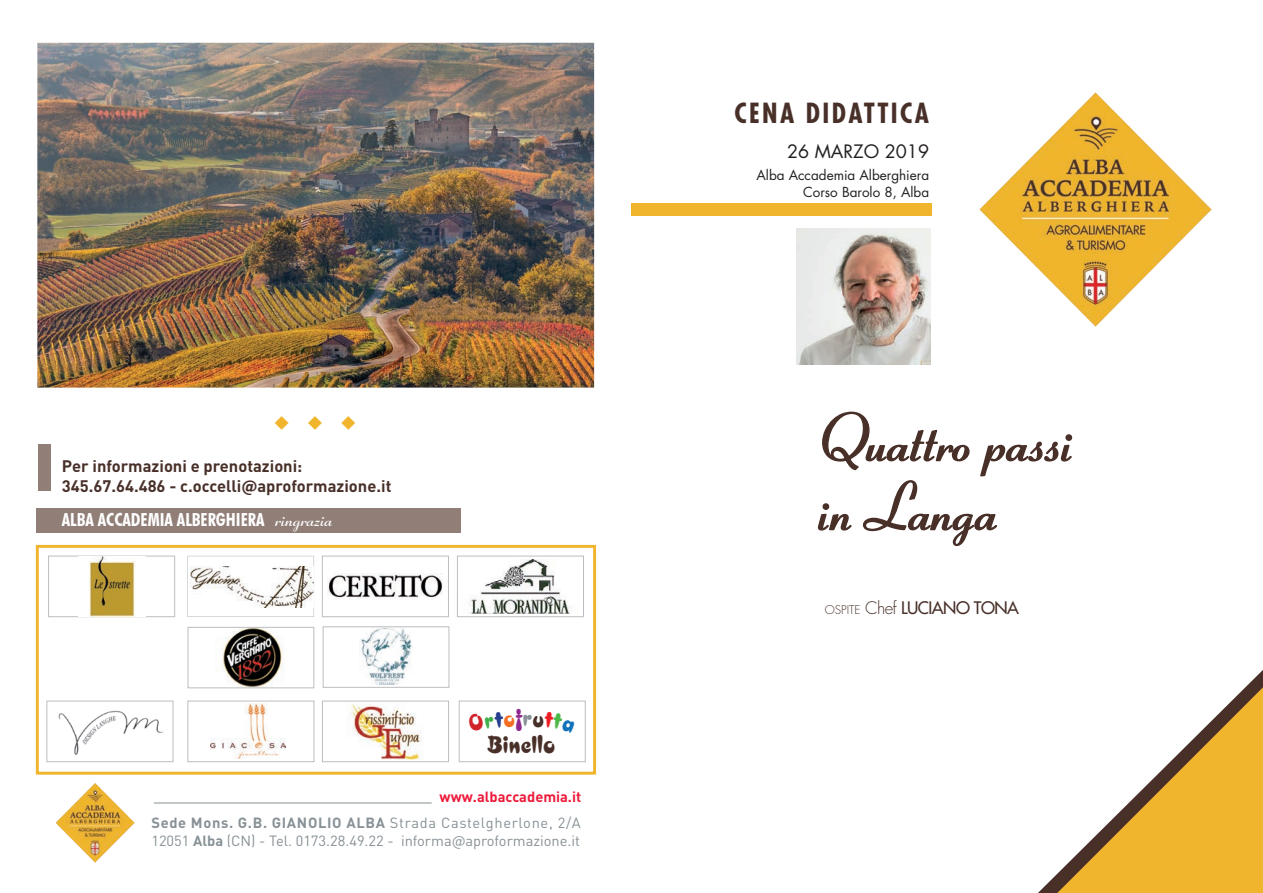
<style>
.page{position:relative;width:1263px;height:893px;background:#fff}
.page>*{position:absolute;margin:0;border:0;box-sizing:border-box;transform-origin:0 0}
.t1{font:700 67.5px/69px "Ribbon 131 BT";color:#483029}
.t2{font:700 condensed 27px "Futura";letter-spacing:.09em;color:#483029}
.t3{font:24.9px "Croissant D";color:#483029}
.t4{font:24.9px "Croissant D";color:#90268f}
.t5{font:700 condensed 18px "Futura BT";color:#fff}
.t6{font:18px "Futura";color:#231f20}
.t7{font:16.8px "Futura";letter-spacing:-.03em;color:#483029}
.t8{font:16.8px "Wingdings";color:#f1b52d}
.t9{font:700 16.5px/19.5px "DIN Pro";color:#483029}
.t10{font:700 14.55px/26px "DIN Pro";letter-spacing:.045em;color:#879196;text-align:right}
.t11{font:14.55px "DIN Pro";color:#879196}
.t12{font:13.5px/16.5px "Futura";color:#231f20;text-align:right}
.s1{font-family:"Ribbon 131 BT";font-stretch:normal;font-size:24px}
.s2{font-size:26.4px}
.s3{color:#ed1a3a}
.s4{font-weight:400}
.s5{font-weight:700}
.s6{font-weight:300;font-size:11.85px}
.s7{font-weight:300}
</style>
<div class="page">
<img style="left:979px;top:92px;width:233px;height:235px">
<img style="left:55px;top:783px;width:80px;height:80px">
<img style="left:797px;top:229px;width:134px;height:135px">
<hr style="left:154px;top:803px;width:278px;height:1px;background:#879196">
<div style="left:36px;top:545px;width:560px;height:230px;border:3px solid #f1b52d"></div>
<div style="left:37px;top:508px;width:424px;height:25px;background:#907e77"></div>
<div style="left:38px;top:445px;width:13px;height:46px;background:#907e77"></div>
<img style="left:221px;top:629px;width:63px;height:57px">
<div style="left:188px;top:627px;width:126px;height:61px;border:1px solid #bcbdc0"></div>
<div style="left:47px;top:701px;width:126px;height:61px;border:1px solid #bcbdc0"></div>
<div style="left:188px;top:701px;width:126px;height:61px;border:1px solid #bcbdc0"></div>
<div style="left:322px;top:701px;width:127px;height:61px;border:1px solid #bcbdc0"></div>
<div style="left:459px;top:701px;width:127px;height:61px;border:1px solid #bcbdc0"></div>
<img style="left:359px;top:628px;width:53px;height:57px">
<div style="left:323px;top:626px;width:126px;height:62px;border:1px solid #bcbdc0"></div>
<img style="left:210px;top:704px;width:75px;height:54px">
<img style="left:58px;top:710px;width:106px;height:45px">
<img style="left:347px;top:703px;width:75px;height:57px">
<div style="left:457px;top:556px;width:127px;height:61px;border:1px solid #bcbdc0"></div>
<div style="left:48px;top:556px;width:127px;height:61px;border:1px solid #bcbdc0"></div>
<svg style="left:187px;top:556px;width:127px;height:61px"></svg>
<div style="left:322px;top:556px;width:127px;height:61px;border:1px solid #bcbdc0"></div>
<img style="left:37px;top:43px;width:557px;height:345px">
<img style="left:78px;top:556px;width:67px;height:60px">
<img style="left:327px;top:573px;width:116px;height:27px">
<img style="left:190px;top:566px;width:123px;height:42px">
<img style="left:469px;top:559px;width:102px;height:54px">
<div style="left:631px;top:203px;width:301px;height:13px;background:#f1b52d"></div>
<svg style="left:817px;top:411px;width:256px;height:135px"></svg>
<svg style="left:1038px;top:670px;width:225px;height:223px"></svg>
<p class="t8" style="left:273px;top:414px;width:85px">◆ ◆ ◆</p>
<p class="t9" style="left:62px;top:456px;width:331px">Per informazioni e prenotazioni:<br>345.67.64.486 - c.occelli@aproformazione.it</p>
<p class="t5" style="left:62px;top:509px;width:275px">ALBA ACCADEMIA ALBERGHIERA <span class="s1">ringrazia</span></p>
<h3 class="t4" style="left:515px;top:704px;width:9px">f</h3>
<h3 class="t3" style="left:487px;top:730px;width:70px">Binel<span class="s2">lo</span></h3>
<p class="t10" style="left:151px;top:784px;width:431px"><span class="s3">www.albaccademia.it<br></span>Sede Mons. G.B. GIANOLIO ALBA <span class="s4">Strada Castelgherlone, 2/A</span></p>
<p class="t11" style="left:151px;top:831px;width:430px">12051 <span class="s5">Alba</span> (CN) - Tel. 0173.28.49.22 - informa@aproformazione.it</p>
<h2 class="t2" style="left:734px;top:97px;width:196px">CENA DIDATTICA</h2>
<p class="t6" style="left:787px;top:140px;width:144px">26 MARZO 2019</p>
<p class="t12" style="left:756px;top:167px;width:174px">Alba Accademia Alberghiera<br>Corso Barolo 8, Alba</p>
<h1 class="t1" style="left:825px;top:403px;width:257px">Quattro passi in Langa</h1>
<p class="t7" style="left:825px;top:597px;width:196px"><span class="s6">OSPITE</span> <span class="s7">Chef</span> LUCIANO TONA</p>
</div>
